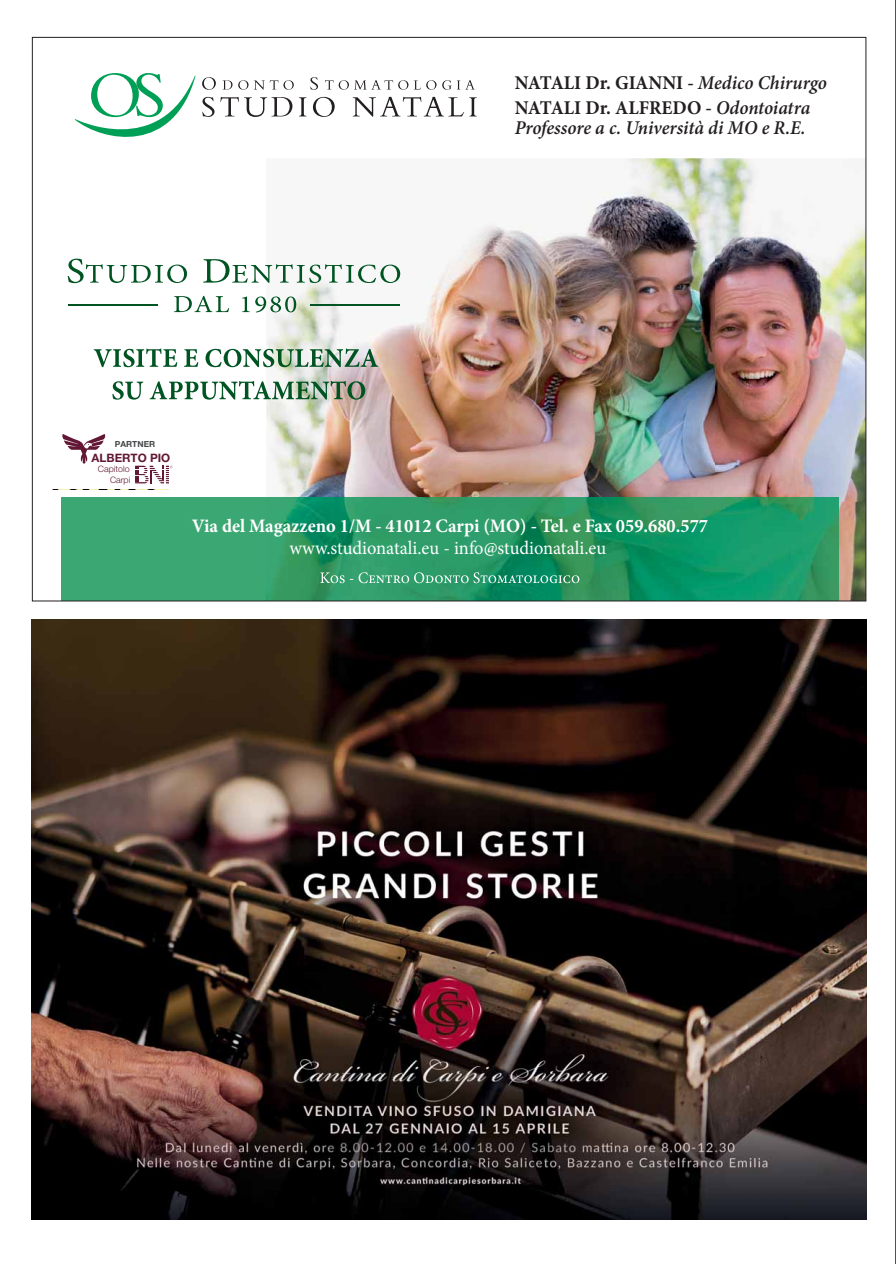
<style>
.page{position:relative;width:896px;height:1264px;background:#fff}
.page>*{position:absolute;margin:0;border:0;box-sizing:border-box;transform-origin:0 0}
.t1{font:700 19.5px/25px "Minion Pro";color:#231f20;scale:.96 1}
.t2{font:italic 600 19.5px "Minion Pro";letter-spacing:-.005em;color:#231f20;scale:.96 1}
.t3{font:700 19.05px "Minion Pro";color:#fff;scale:.96 1}
.t4{font:19.05px "Minion Pro";color:#fff;scale:.96 1}
.t5{font:700 11.55px "Helvetica Neue LT Std";color:#621834}
.t6{font:300 8.85px/10.6px "Helvetica Neue LT Std";color:#621834;text-align:right}
.t7{font:700 8.4px "Helvetica Neue LT Std";color:#424546}
.s1{font-weight:600;font-style:italic}
</style>
<div class="page">
<img style="left:32px;top:619px;width:834px;height:600px">
<hr style="left:895px;top:0;width:1px;height:1263px;background:#00746a">
<img style="left:266px;top:158px;width:598px;height:344px">
<img style="left:838px;top:502px;width:26px;height:97px">
<div style="left:61px;top:497px;width:205px;height:104px;background:#3ba873"></div>
<img style="left:266px;top:497px;width:572px;height:102px">
<svg style="left:320px;top:572px;width:259px;height:11px;background:#50aa84"></svg>
<svg style="left:202px;top:77px;width:14px;height:13px"></svg>
<svg style="left:222px;top:80px;width:10px;height:9px"></svg>
<svg style="left:238px;top:80px;width:10px;height:10px"></svg>
<svg style="left:254px;top:80px;width:40px;height:10px"></svg>
<svg style="left:310px;top:77px;width:8px;height:13px"></svg>
<svg style="left:325px;top:80px;width:111px;height:10px"></svg>
<svg style="left:442px;top:80px;width:9px;height:10px"></svg>
<svg style="left:457px;top:80px;width:17px;height:9px"></svg>
<svg style="left:202px;top:97px;width:12px;height:20px"></svg>
<svg style="left:220px;top:97px;width:72px;height:20px"></svg>
<svg style="left:299px;top:97px;width:7px;height:19px"></svg>
<svg style="left:313px;top:97px;width:21px;height:20px"></svg>
<svg style="left:353px;top:97px;width:123px;height:20px"></svg>
<svg style="left:75px;top:73px;width:120px;height:64px"></svg>
<svg style="left:68px;top:258px;width:119px;height:25px"></svg>
<svg style="left:203px;top:259px;width:197px;height:24px"></svg>
<svg style="left:174px;top:296px;width:55px;height:16px"></svg>
<svg style="left:242px;top:296px;width:54px;height:16px"></svg>
<hr style="left:68px;top:304px;width:90px;height:2px;background:#005422">
<hr style="left:310px;top:304px;width:89px;height:2px;background:#005422">
<svg style="left:94px;top:348px;width:83px;height:19px"></svg>
<svg style="left:184px;top:349px;width:14px;height:18px"></svg>
<svg style="left:205px;top:348px;width:173px;height:19px"></svg>
<svg style="left:112px;top:381px;width:31px;height:18px"></svg>
<svg style="left:150px;top:381px;width:215px;height:18px"></svg>
<svg style="left:135px;top:465px;width:37px;height:18px"></svg>
<svg style="left:62px;top:434px;width:43px;height:29px"></svg>
<p class="t1" style="left:514px;top:71px;width:327px">NATALI Dr. GIANNI - <span class="s1">Medico Chirurgo<br></span>NATALI Dr. ALFREDO - <span class="s1">Odontoiatra</span></p>
<p class="t2" style="left:514px;top:120px;width:304px">Professore a c. Università di MO e R.E.</p>
<p class="t7" style="left:115px;top:438px;width:42px">PARTNER</p>
<p class="t5" style="left:92px;top:451px;width:80px">ALBERTO PIO</p>
<p class="t6" style="left:98px;top:465px;width:34px">Capitolo<br>Carpi</p>
<p class="t3" style="left:192px;top:518px;width:539px">Via del Magazzeno 1/M - 41012 Carpi (MO) - Tel. e Fax 059.680.577</p>
<p class="t4" style="left:289px;top:536px;width:331px">www.studionatali.eu - info@studionatali.eu</p>
</div>
